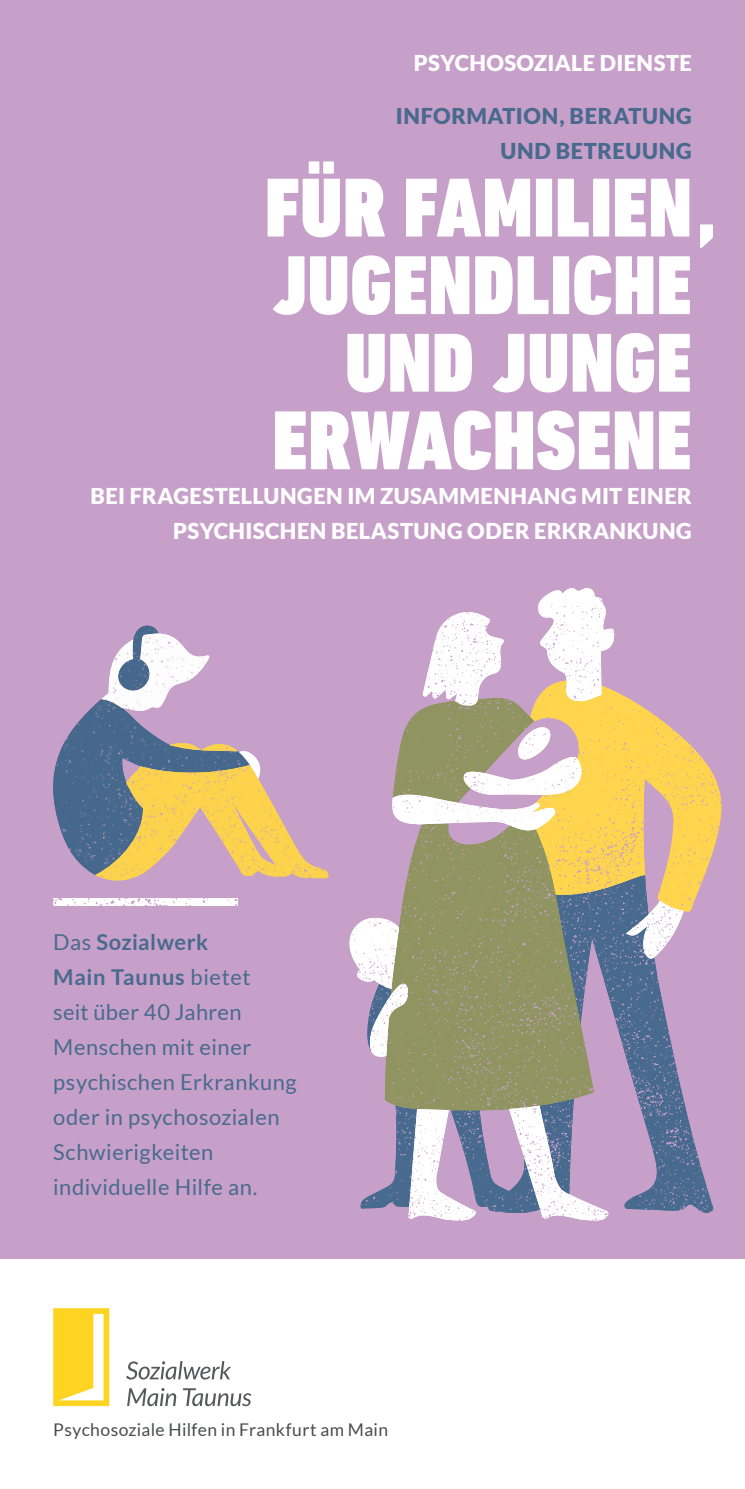
<style>
.page{position:relative;width:745px;height:1489px;background:#fff}
.page>*{position:absolute;margin:0;border:0;box-sizing:border-box;transform-origin:0 0}
.t1{font:900 condensed 85px/77.5px "DIN Next LT Pro";letter-spacing:.01em;color:#fff;text-align:right}
.t2{font:22px/35px "Lato";letter-spacing:.025em;color:#496a8e}
.t3{font:900 22px/35px "Lato";letter-spacing:.02em;color:#fff;text-align:right}
.t4{font:900 22px/35px "Lato";letter-spacing:.035em;color:#496a8e;text-align:right}
.t5{font:17.5px "Lato";letter-spacing:.02em;color:#4b4c4d}
.s1{font-weight:700}
</style>
<div class="page">
<div style="left:0;top:0;width:744px;height:1258px;background:#c7a0c9"></div>
<img style="left:683px;top:911px;width:30px;height:302px">
<img style="left:683px;top:738px;width:39px;height:173px">
<svg style="left:349px;top:715px;width:334px;height:506px"></svg>
<img style="left:392px;top:588px;width:262px;height:375px">
<img style="left:53px;top:898px;width:184px;height:7px">
<svg style="left:53px;top:625px;width:275px;height:256px"></svg>
<svg style="left:700px;top:224px;width:12px;height:24px"></svg>
<svg style="left:53px;top:1308px;width:56px;height:97px"></svg>
<svg style="left:126px;top:1361px;width:105px;height:18px"></svg>
<svg style="left:127px;top:1388px;width:49px;height:17px"></svg>
<svg style="left:183px;top:1388px;width:68px;height:17px"></svg>
<p class="t3" style="left:413px;top:45px;width:279px">PSYCHOSOZIALE DIENSTE</p>
<p class="t4" style="left:395px;top:98px;width:297px">INFORMATION, BERATUNG<br>UND BETREUUNG</p>
<h1 class="t1" style="left:265px;top:169px;width:428px">FÜR FAMILIEN<br>JUGENDLICHE<br>UND JUNGE<br>ERWACHSENE</h1>
<p class="t3" style="left:90px;top:478px;width:602px">BEI FRAGESTELLUNGEN IM ZUSAMMENHANG MIT EINER<br>PSYCHISCHEN BELASTUNG ODER ERKRANKUNG</p>
<p class="t2" style="left:53px;top:924px;width:245px">Das <span class="s1">Sozialwerk<br>Main Taunus</span> bietet<br>seit über 40 Jahren<br>Menschen mit einer psychischen Erkrankung oder in psychosozialen<br>Schwierigkeiten individuelle Hilfe an.</p>
<p class="t5" style="left:53px;top:1419px;width:336px">Psychosoziale Hilfen in Frankfurt am Main</p>
</div>
